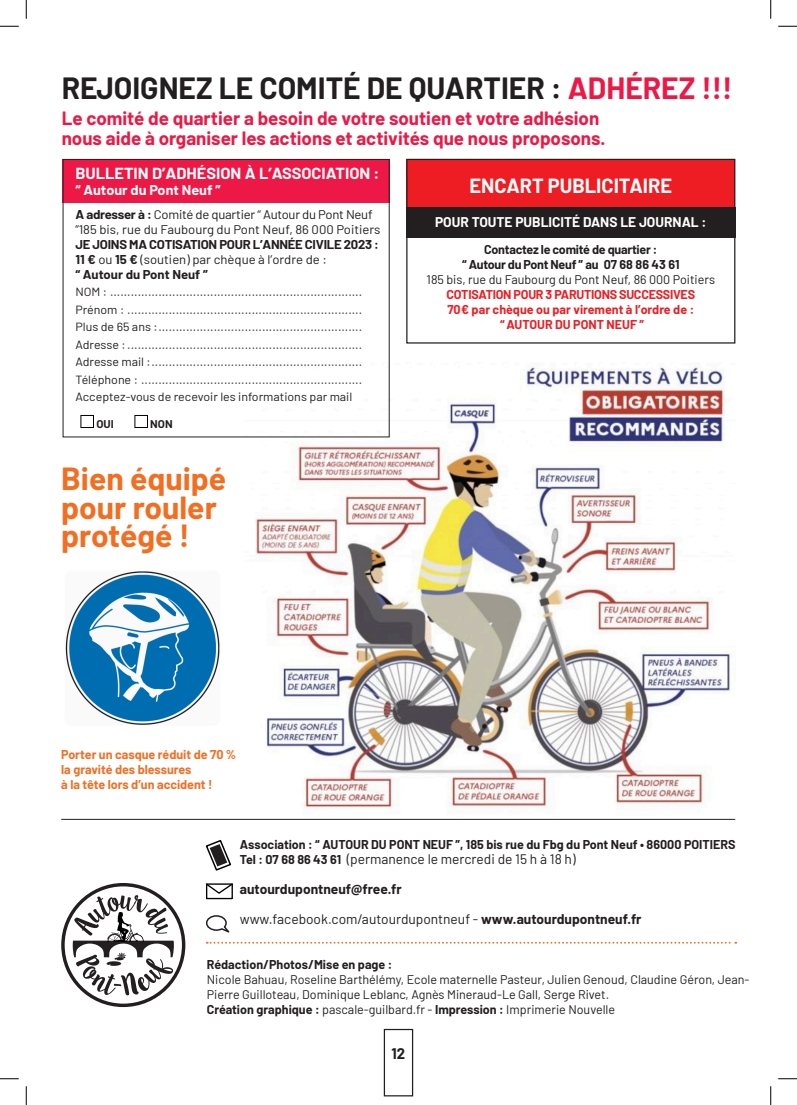
<style>
.page{position:relative;width:797px;height:1105px;background:#fff}
.page>*{position:absolute;margin:0;border:0;box-sizing:border-box;transform-origin:0 0}
.t1{font:700 31.25px "Barlow";color:#f36e21}
.t2{font:700 30px "Barlow";color:#231f20}
.t3{font:700 20px "Barlow";color:#fff}
.t4{font:700 18.75px "Barlow";color:#ed1845}
.t5{font:700 15.62px "Barlow";color:#fff;scale:1.05 1}
.t6{font:700 15px "Barlow";color:#231f20}
.t7{font:13.75px "Barlow";color:#231f20}
.t8{font:700 13.75px "Barlow";color:#fff}
.t9{font:700 13.75px "Barlow";color:#231f20}
.t10{font:700 13.75px "Barlow";color:#fff;scale:1.05 1}
.t11{font:12.5px/15px "Barlow";color:#231f20}
.t12{font:700 12.5px "Barlow";letter-spacing:-.005em;color:#231f20}
.t13{font:12.5px/15px "Barlow";color:#231f20;scale:1.05 1}
.t14{font:700 12.5px "Barlow";letter-spacing:-.015em;color:#ee1d23}
.t15{font:700 12.5px/15px "Barlow";color:#f36e21}
.t16{font:700 12.5px "Barlow";letter-spacing:-.005em;color:#231f20;scale:1.05 1}
.t17{font:11.88px "Barlow";color:#231f20;scale:1.05 1}
.t18{font:700 11px "Barlow";color:#231f20;scale:1.05 1}
.s1{color:#ed1845}
.s2{font-weight:700}
.s3{font-weight:700;font-size:12.5px}
</style>
<div class="page">
<div style="left:384px;top:1029px;width:29px;height:67px;border:1px solid #231f20"></div>
<img style="left:244px;top:367px;width:491px;height:442px">
<svg style="left:206px;top:915px;width:24px;height:18px"></svg>
<svg style="left:205px;top:840px;width:27px;height:31px"></svg>
<div style="left:206px;top:883px;width:27px;height:16px;background:#fff;border:1px solid #000"></div>
<svg style="left:206px;top:883px;width:27px;height:12px"></svg>
<svg style="left:207px;top:942px;width:529px;height:2px"></svg>
<hr style="left:61px;top:819px;width:674px;height:1px;background:#231f20">
<div style="left:406px;top:160px;width:328px;height:47px;background:#ee1d23"></div>
<div style="left:406px;top:159px;width:329px;height:185px;border:1px solid #231f20"></div>
<div style="left:406px;top:207px;width:329px;height:30px;background:#231f20"></div>
<div style="left:62px;top:159px;width:327px;height:43px;background:#ed1845"></div>
<div style="left:80px;top:415px;width:14px;height:13px;border:1px solid #000"></div>
<div style="left:134px;top:415px;width:14px;height:13px;border:1px solid #000"></div>
<div style="left:63px;top:159px;width:327px;height:278px;border:1px solid #231f20"></div>
<svg style="left:63px;top:885px;width:121px;height:120px"></svg>
<div style="left:61px;top:883px;width:124px;height:124px;border:3px solid #231f20;border-radius:50%"></div>
<svg style="left:73px;top:895px;width:101px;height:100px"></svg>
<img style="left:65px;top:571px;width:155px;height:154px">
<svg style="left:0;top:25px;width:19px;height:2px"></svg>
<svg style="left:778px;top:25px;width:19px;height:2px"></svg>
<svg style="left:0;top:1078px;width:19px;height:1px"></svg>
<svg style="left:778px;top:1078px;width:19px;height:1px"></svg>
<svg style="left:25px;top:0;width:2px;height:19px"></svg>
<svg style="left:25px;top:1086px;width:2px;height:19px"></svg>
<svg style="left:770px;top:0;width:1px;height:19px"></svg>
<svg style="left:770px;top:1086px;width:1px;height:19px"></svg>
<p class="t2" style="left:62px;top:66px;width:672px">REJOIGNEZ LE COMITÉ DE QUARTIER : <span class="s1">ADHÉREZ !!!</span></p>
<p class="t4" style="left:62px;top:104px;width:539px">Le comité de quartier a besoin de votre soutien et votre adhésion</p>
<p class="t4" style="left:62px;top:124px;width:545px">nous aide à organiser les actions et activités que nous proposons.</p>
<p class="t5" style="left:75px;top:162px;width:291px">BULLETIN DʼADHÉSION À LʼASSOCIATION :</p>
<p class="t10" style="left:75px;top:179px;width:140px">“ Autour du Pont Neuf ”</p>
<p class="t13" style="left:75px;top:206px;width:292px"><span class="s2">A adresser à :</span> Comité de quartier “ Autour du Pont Neuf ”185 bis, rue du Faubourg du Pont Neuf, 86 000 Poitiers</p>
<p class="t16" style="left:75px;top:235px;width:290px">JE JOINS MA COTISATION POUR LʼANNÉE CIVILE 2023 :</p>
<p class="t13" style="left:75px;top:251px;width:241px"><span class="s2">11 €</span> ou <span class="s2">15 €</span> (soutien) par chèque à lʼordre de :</p>
<p class="t16" style="left:75px;top:265px;width:127px">“ Autour du Pont Neuf ”</p>
<p class="t17" style="left:75px;top:283px;width:274px">NOM : .........................................................................</p>
<p class="t17" style="left:75px;top:301px;width:274px">Prénom : ....................................................................</p>
<p class="t17" style="left:75px;top:318px;width:274px">Plus de 65 ans :...........................................................</p>
<p class="t17" style="left:75px;top:336px;width:274px">Adresse :....................................................................</p>
<p class="t17" style="left:75px;top:353px;width:274px">Adresse mail :.............................................................</p>
<p class="t17" style="left:75px;top:371px;width:274px">Téléphone : ................................................................</p>
<p class="t17" style="left:75px;top:388px;width:265px">Acceptez-vous de recevoir les informations par mail</p>
<p class="t18" style="left:96px;top:416px;width:18px">OUI</p>
<p class="t18" style="left:150px;top:416px;width:23px">NON</p>
<p class="t1" style="left:61px;top:455px;width:166px">Bien équipé</p>
<p class="t1" style="left:61px;top:484px;width:157px">pour rouler</p>
<p class="t1" style="left:61px;top:513px;width:130px">protégé !</p>
<p class="t3" style="left:469px;top:171px;width:204px">ENCART PUBLICITAIRE</p>
<p class="t8" style="left:435px;top:212px;width:273px">POUR TOUTE PUBLICITÉ DANS LE JOURNAL :</p>
<p class="t12" style="left:484px;top:240px;width:175px">Contactez le comité de quartier :</p>
<p class="t12" style="left:462px;top:255px;width:219px">“ Autour du Pont Neuf ” au 07 68 86 43 61</p>
<p class="t11" style="left:426px;top:271px;width:290px">185 bis, rue du Faubourg du Pont Neuf, 86 000 Poitiers</p>
<p class="t14" style="left:446px;top:285px;width:250px">COTISATION POUR 3 PARUTIONS SUCCESSIVES</p>
<p class="t14" style="left:447px;top:300px;width:248px">70 € par chèque ou par virement à lʼordre de :</p>
<p class="t14" style="left:500px;top:315px;width:145px">“ AUTOUR DU PONT NEUF ”</p>
<p class="t15" style="left:61px;top:746px;width:176px">Porter un casque réduit de 70 %</p>
<p class="t15" style="left:61px;top:761px;width:153px">la gravité des blessures<br>à la tête lors d’un accident !</p>
<p class="t12" style="left:240px;top:835px;width:497px">Association : “ AUTOUR DU PONT NEUF ”, 185 bis rue du Fbg du Pont Neuf • 86000 POITIERS</p>
<p class="t7" style="left:240px;top:849px;width:337px"><span class="s3">Tel : 07 68 86 43 61</span> (permanence le mercredi de 15 h à 18 h)</p>
<p class="t9" style="left:240px;top:879px;width:164px">autourdupontneuf@free.fr</p>
<p class="t7" style="left:240px;top:909px;width:403px">www.facebook.com/autourdupontneuf - <span class="s2">www.autourdupontneuf.fr</span></p>
<p class="t12" style="left:207px;top:955px;width:187px">Rédaction/Photos/Mise en page :</p>
<p class="t11" style="left:207px;top:971px;width:544px">Nicole Bahuau, Roseline Barthélémy, Ecole maternelle Pasteur, Julien Genoud, Claudine Géron, Jean-<br>Pierre Guilloteau, Dominique Leblanc, Agnès Mineraud-Le Gall, Serge Rivet.</p>
<p class="t11" style="left:207px;top:1001px;width:410px"><span class="s2">Création graphique :</span> pascale-guilbard.fr - <span class="s2">Impression :</span> Imprimerie Nouvelle</p>
<p class="t6" style="left:391px;top:1043px;width:15px">12</p>
</div>
